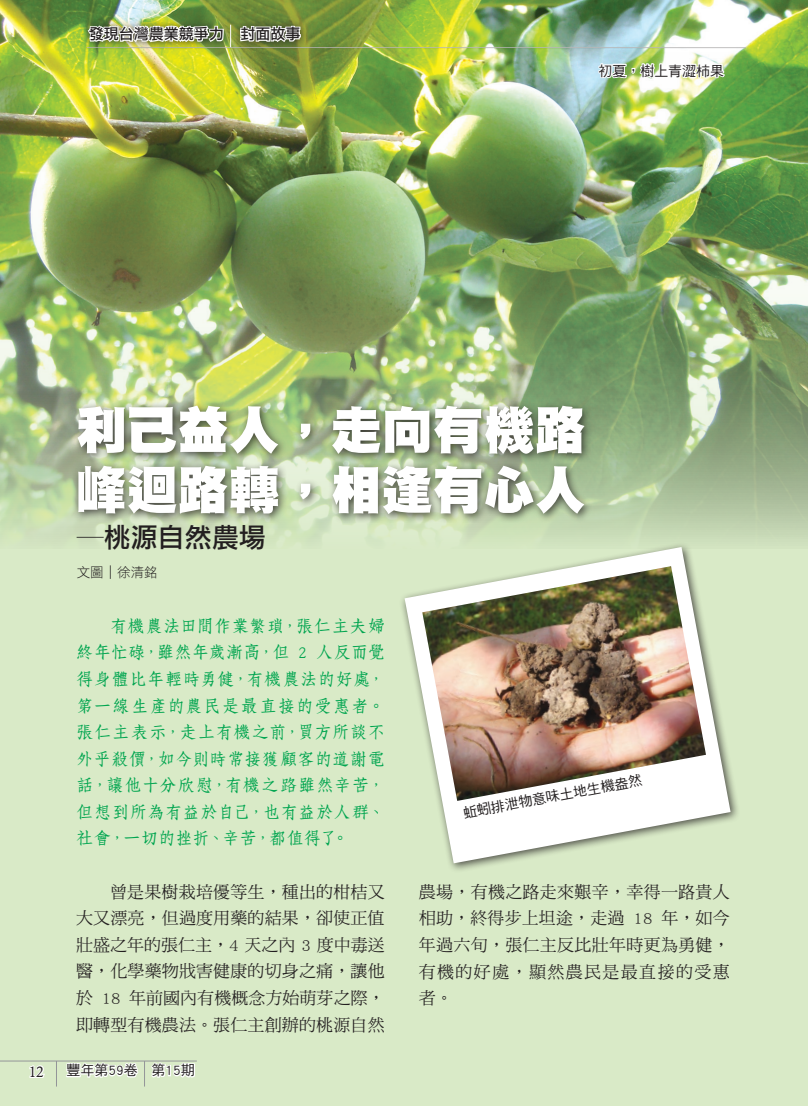
<style>
.page{position:relative;width:808px;height:1106px;background:#d9eac7}
.page>*{position:absolute;margin:0;border:0;box-sizing:border-box;transform-origin:0 0}
.內文{font:51px "DF Hei Std W12";color:#fff}
.內文-2{font:27px "DF Li Hei Std W5";color:#231f20}
.內文-3{font:16.95px/26.5px "DF Ming Std W5";letter-spacing:.01em;color:#231f20;text-align:justify}
.內文-4{font:16.95px/26.5px "DF Fang Song Std W6";letter-spacing:.04em;color:#00a54f;text-align:justify}
.正常{font:15px "DF Li Hei Std W5";color:#231f20}
.t1{font:15px "Calisto";color:#231f20}
.內文-5{font:13.95px "DF Hei Std W5";color:#231f20}
.正常-2{font:13.95px "DF Hei Std W5";color:#231f20}
.t2{font:13.5px "DF Li Hei Std W3";color:#231f20}
</style>
<div class="page">
<img style="left:0;top:0;width:808px;height:542px">
<div style="left:398px;top:541px;width:342px;height:331px;background:#d9eac7"></div>
<svg style="left:405px;top:547px;width:325px;height:316px"></svg>
<img style="left:422px;top:566px;width:284px;height:235px">
<svg style="left:461px;top:746px;width:183px;height:93px;background:#d0c2bc"></svg>
<hr style="left:86px;top:48px;width:660px;height:2px;background:#231f20;opacity:.3">
<div style="left:80px;top:18px;width:150px;height:32px;background:#231f20;opacity:.75"></div>
<img style="left:81px;top:19px;width:150px;height:28px">
<div style="left:232px;top:18px;width:77px;height:32px;background:#231f20;opacity:.75"></div>
<svg style="left:239px;top:25px;width:63px;height:19px"></svg>
<div style="left:71px;top:399px;width:521px;height:124px;background:#231f20;opacity:.75"></div>
<svg style="left:29px;top:1065px;width:16px;height:13px"></svg>
<hr style="left:0;top:1060px;width:197px;height:1px;background:#939598">
<svg style="left:56px;top:1061px;width:1px;height:25px"></svg>
<svg style="left:65px;top:1060px;width:131px;height:26px"></svg>
<svg style="left:597px;top:56px;width:129px;height:36px;background:#d8e8c8"></svg>
<p class="正常" style="left:89px;top:26px;width:136px">發現台灣農業競爭力</p>
<p class="正常" style="left:240px;top:26px;width:61px">封面故事</p>
<p class="內文-5" style="left:598px;top:63px;width:127px">初夏，樹上青澀柿果</p>
<p class="內文" style="left:76px;top:402px;width:512px">利己益人，走向有機路</p>
<p class="內文" style="left:76px;top:462px;width:512px">峰迴路轉，相逢有心人</p>
<p class="內文-2" style="left:77px;top:522px;width:191px">─桃源自然農場</p>
<p class="t2" style="left:77px;top:565px;width:82px">文圖｜徐清銘</p>
<p class="內文-4" style="left:76px;top:612px;width:310px;text-indent:34px">有機農法田間作業繁瑣，張仁主夫婦終年忙碌，雖然年歲漸高，但 2 人反而覺得身體比年輕時勇健，有機農法的好處，第一線生產的農民是最直接的受惠者。張仁主表示，走上有機之前，買方所談不外乎殺價，如今則時常接獲顧客的道謝電話，讓他十分欣慰，有機之路雖然辛苦，但想到所為有益於自己，也有益於人群、社會，一切的挫折、辛苦，都值得了。</p>
<p class="內文-3" style="left:76px;top:878px;width:310px;text-indent:34px">曾是果樹栽培優等生，種出的柑桔又大又漂亮，但過度用藥的結果，卻使正值壯盛之年的張仁主，4 天之內 3 度中毒送醫，化學藥物戕害健康的切身之痛，讓他於 18 年前國內有機概念方始萌芽之際，即轉型有機農法。張仁主創辦的桃源自然</p>
<p class="t1" style="left:29px;top:1063px;width:17px">12</p>
<p class="正常-2" style="left:66px;top:1062px;width:130px">豐年第59卷　第15期</p>
<p class="內文-5" style="left:462px;top:806px;width:183px;rotate:-11deg">蚯蚓排泄物意味土地生機盎然</p>
<p class="內文-3" style="left:419px;top:878px;width:313px">農場，有機之路走來艱辛，幸得一路貴人相助，終得步上坦途，走過 18 年，如今年過六旬，張仁主反比壯年時更為勇健，有機的好處，顯然農民是最直接的受惠者。</p>
</div>
